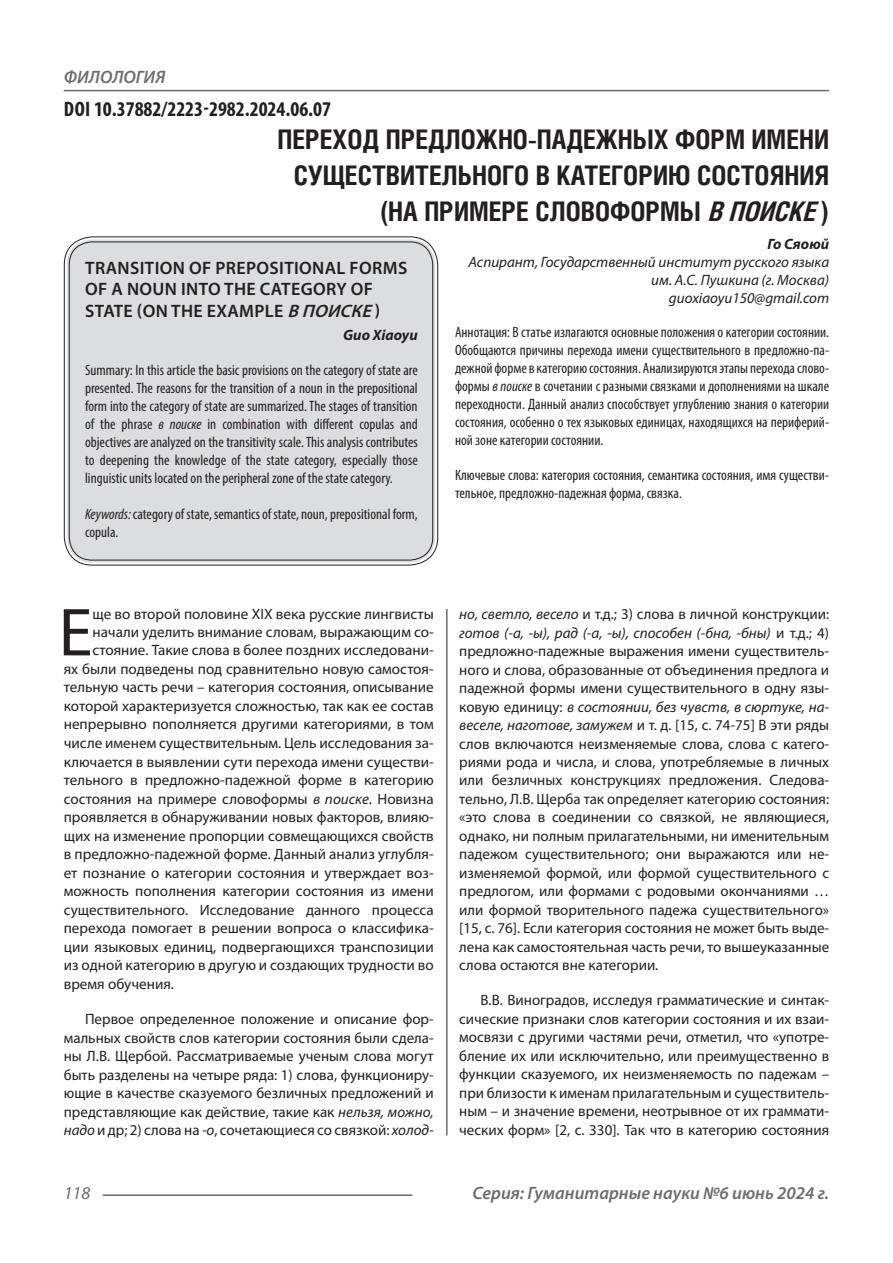
<style>
.page{position:relative;width:893px;height:1263px;background:#fff}
.page>*{position:absolute;margin:0;border:0;box-sizing:border-box;transform-origin:0 0}
.Статья_текст_первый{font:68.4px "Myriad Pro";color:#231f20}
.Статья_название{font:700 27px/36px "Helios Cond C";color:#231f20;text-align:right}
.ДОИ{font:700 condensed 21px "Myriad Pro";color:#231f20}
.Статья_название_англ{font:600 18px/21.6px "Myriad Pro";letter-spacing:.02em;color:#231f20}
.t1{font:italic 600 18px "Myriad Pro";color:#6c6d70}
.t2{font:italic 18px "Myriad Pro";color:#6c6d70}
.Статья_текст{font:15px/18.5px "Myriad Pro";color:#231f20;text-align:justify}
.Статья_текст_первый-2{font:15px "Myriad Pro";color:#231f20}
.Статья_аннотация_тек{font:condensed 15px/18px "Myriad Pro";color:#231f20;text-align:justify}
.Статья_аннотация_анг{font:condensed 15px/18px "Myriad Pro";color:#231f20;text-align:justify}
.Статья_автор_инфо{font:italic 15px/18px "Myriad Pro";color:#231f20;text-align:right}
.Статья_автор_англ{font:italic 700 15px "Myriad Pro";color:#231f20}
.Статья_автор_фио_рус{font:italic 700 15px "Myriad Pro";color:#231f20}
.s1{font-style:italic}
</style>
<div class="page">
<hr style="left:446px;top:128px;width:1px;height:1007px;background:#231f20">
<hr style="left:103px;top:1194px;width:309px;height:2px;background:#6c6d70">
<hr style="left:64px;top:90px;width:765px;height:1px;background:#6c6d70">
<div style="left:440px;top:108px;width:12px;height:501px;background:#fff"></div>
<div style="left:67px;top:239px;width:368px;height:324px;background:#dcdddf;border-radius:26px"></div>
<div style="left:64px;top:236px;width:374px;height:330px;border:1px solid #231f20;border-radius:28px"></div>
<div style="left:69px;top:241px;width:364px;height:320px;border:1px solid #231f20;border-radius:23px"></div>
<p class="t1" style="left:64px;top:66px;width:103px">ФИЛОЛОГИЯ</p>
<p class="ДОИ" style="left:64px;top:96px;width:269px">DOI 10.37882/2223-2982.2024.06.07</p>
<p class="Статья_название" style="left:277px;top:121px;width:553px">ПЕРЕХОД ПРЕДЛОЖНО-ПАДЕЖНЫХ ФОРМ ИМЕНИ<br>СУЩЕСТВИТЕЛЬНОГО В КАТЕГОРИЮ СОСТОЯНИЯ</p>
<p class="Статья_название" style="left:380px;top:193px;width:450px">(НА ПРИМЕРЕ СЛОВОФОРМЫ <span class="s1">ВПОИСКЕ</span>)</p>
<p class="Статья_автор_фио_рус" style="left:767px;top:235px;width:63px">Го Сяоюй</p>
<p class="Статья_автор_инфо" style="left:469px;top:253px;width:362px">Аспирант, Государственный институт русского языка им. А.С. Пушкина (г. Москва)</p>
<p class="Статья_автор_инфо" style="left:669px;top:289px;width:162px">guoxiaoyu150@gmail.com</p>
<p class="Статья_аннотация_тек" style="left:455px;top:322px;width:376px">Аннотация: В статье излагаются основные положения о категории состоянии.<br>Обобщаются причины перехода имени существительного в предложно-па&shy;дежной форме в категорию состояния. Анализируются этапы перехода слово&shy;формы <span class="s1">в поиске</span> в сочетании с разными связками и дополнениями на шкале переходности. Данный анализ способствует углублению знания о категории состояния, особенно о тех языковых единицах, находящихся на периферий&shy;ной зоне категории состоянии.</p>
<p class="Статья_аннотация_тек" style="left:455px;top:466px;width:376px">Ключевые слова: категория состояния, семантика состояния, имя существи&shy;тельное, предложно-падежная форма, связка.</p>
<p class="Статья_название_англ" style="left:85px;top:256px;width:324px">TRANSITION OF PREPOSITIONAL FORMS<br>OF A NOUN INTO THE CATEGORY OF<br>STATE (ON THE EXAMPLE <span class="s1">ВПОИСКЕ</span>)</p>
<p class="Статья_автор_англ" style="left:343px;top:325px;width:76px">Guo Xiaoyu</p>
<p class="Статья_аннотация_анг" style="left:85px;top:361px;width:334px">Summary: In this article the basic provisions on the category of state are presented. The reasons for the transition of a noun in the prepositional form into the category of state are summarized. The stages of transition of the phrase <span class="s1">в поиске</span> in combination with different copulas and objectives are analyzed on the transitivity scale. This analysis contributes to deepening the knowledge of the state category, especially those linguistic units located on the peripheral zone of the state category.</p>
<p class="Статья_аннотация_анг" style="left:85px;top:505px;width:334px"><span class="s1">Keywords:</span> category of state, semantics of state, noun, prepositional form, copula.</p>
<p class="Статья_текст_первый" style="left:59px;top:590px;width:35px">Е</p>
<p class="Статья_текст_первый-2" style="left:93px;top:605px;width:343px">ще во второй половине XIX века русские лингвисты</p>
<p class="Статья_текст_первый-2" style="left:93px;top:623px;width:343px">начали уделить внимание словам, выражающим со-</p>
<p class="Статья_текст_первый-2" style="left:93px;top:641px;width:343px">стояние. Такие слова в более поздних исследовани-</p>
<p class="Статья_текст_первый-2" style="left:64px;top:660px;width:371px">ях были подведены под сравнительно новую самостоя-</p>
<p class="Статья_текст_первый-2" style="left:64px;top:678px;width:371px">тельную часть речи – категория состояния, описывание</p>
<p class="Статья_текст_первый-2" style="left:64px;top:697px;width:371px">которой характеризуется сложностью, так как ее состав</p>
<p class="Статья_текст_первый-2" style="left:64px;top:715px;width:371px">непрерывно пополняется другими категориями, в том</p>
<p class="Статья_текст_первый-2" style="left:64px;top:734px;width:371px">числе именем существительным. Цель исследования за-</p>
<p class="Статья_текст_первый-2" style="left:64px;top:752px;width:371px">ключается в выявлении сути перехода имени существи-</p>
<p class="Статья_текст_первый-2" style="left:64px;top:771px;width:371px">тельного в предложно-падежной форме в категорию</p>
<p class="Статья_текст_первый-2" style="left:64px;top:789px;width:371px">состояния на примере словоформы <span class="s1">в поиске</span>. Новизна</p>
<p class="Статья_текст_первый-2" style="left:64px;top:808px;width:371px">проявляется в обнаруживании новых факторов, влияю-</p>
<p class="Статья_текст_первый-2" style="left:64px;top:826px;width:371px">щих на изменение пропорции совмещающихся свойств</p>
<p class="Статья_текст_первый-2" style="left:64px;top:845px;width:371px">в предложно-падежной форме. Данный анализ углубля-</p>
<p class="Статья_текст_первый-2" style="left:64px;top:863px;width:371px">ет познание о категории состояния и утверждает воз-</p>
<p class="Статья_текст_первый-2" style="left:64px;top:882px;width:371px">можность пополнения категории состояния из имени</p>
<p class="Статья_текст_первый-2" style="left:64px;top:900px;width:371px">существительного. Исследование данного процесса</p>
<p class="Статья_текст_первый-2" style="left:64px;top:919px;width:371px">перехода помогает в решении вопроса о классифика-</p>
<p class="Статья_текст_первый-2" style="left:64px;top:937px;width:371px">ции языковых единиц, подвергающихся транспозиции</p>
<p class="Статья_текст_первый-2" style="left:64px;top:956px;width:371px">из одной категорию в другую и создающих трудности во</p>
<p class="Статья_текст_первый-2" style="left:64px;top:974px;width:112px">время обучения.</p>
<p class="Статья_текст" style="left:64px;top:1010px;width:371px;text-indent:21px">Первое определенное положение и описание фор&shy;мальных свойств слов категории состояния были сдела&shy;ны Л.В. Щербой. Рассматриваемые ученым слова могут быть разделены на четыре ряда: 1) слова, функциониру&shy;ющие в качестве сказуемого безличных предложений и представляющие как действие, такие как <span class="s1">нельзя, можно, надо</span> и др; 2) слова на <span class="s1">-о</span>, сочетающиеся со связкой: <span class="s1">холод-</span></p>
<p class="Статья_текст" style="left:459px;top:605px;width:371px"><span class="s1">но, светло, весело</span> и т.д.; 3) слова в личной конструкции: <span class="s1">готов (-а, -ы), рад (-а, -ы), способен (-бна, -бны)</span> и т.д.; 4) предложно-падежные выражения имени существитель&shy;ного и слова, образованные от объединения предлога и падежной формы имени существительного в одну язы&shy;ковую единицу: <span class="s1">в состоянии, без чувств, в сюртуке, на&shy;веселе, наготове, замужем</span> и т. д. [15, с. 74-75] В эти ряды слов включаются неизменяемые слова, слова с катего&shy;риями рода и числа, и слова, употребляемые в личных или безличных конструкциях предложения. Следова&shy;тельно, Л.В. Щерба так определяет категорию состояния: «это слова в соединении со связкой, не являющиеся, однако, ни полным прилагательными, ни именительным падежом существительного; они выражаются или не&shy;изменяемой формой, или формой существительного с предлогом, или формами с родовыми окончаниями … или формой творительного падежа существительного» [15, с. 76]. Если категория состояния не может быть выде&shy;лена как самостоятельная часть речи, то вышеуказанные слова остаются вне категории.</p>
<p class="Статья_текст" style="left:459px;top:991px;width:371px;text-indent:21px">В.В. Виноградов, исследуя грамматические и синтак&shy;сические признаки слов категории состояния и их взаи&shy;мосвязи с другими частями речи, отметил, что «употре&shy;бление их или исключительно, или преимущественно в функции сказуемого, их неизменяемость по падежам – при близости к именам прилагательным и существитель&shy;ным – и значение времени, неотрывное от их граммати&shy;ческих форм» [2, с. 330]. Так что в категорию состояния</p>
<p class="t2" style="left:64px;top:1182px;width:28px">118</p>
<p class="t1" style="left:472px;top:1182px;width:358px">Серия: Гуманитарные науки №6 июнь 2024 г.</p>
</div>
